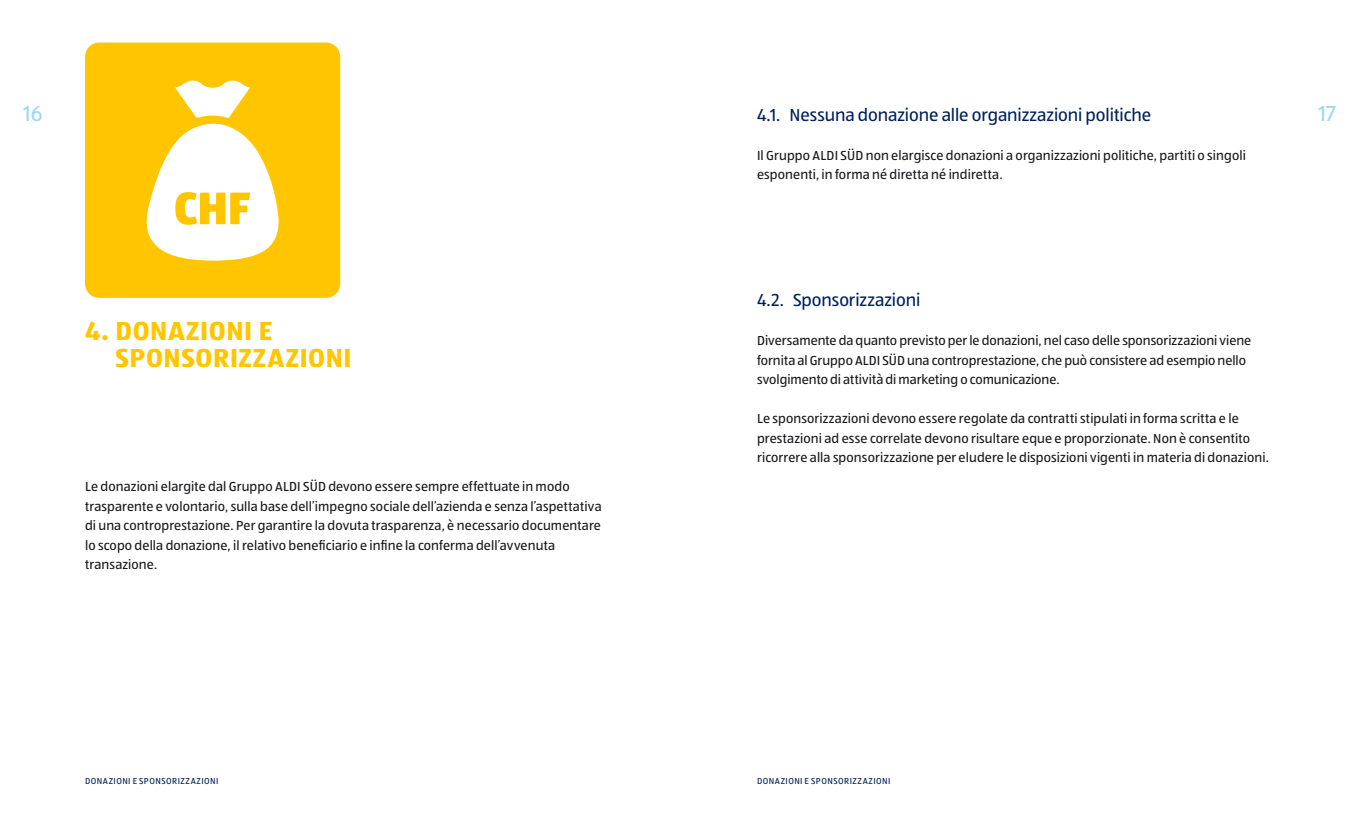
<style>
.page{position:relative;width:1361px;height:817px;background:#fff}
.page>*{position:absolute;margin:0;border:0;box-sizing:border-box;transform-origin:0 0}
.t1{font:700 27px/27px "ALDISUEDOT";letter-spacing:.02em;color:#ffc600}
.t2{font:22.5px "ALDISUEDOT";color:#9dd9f2}
.t3{font:18px "ALDISUEDOT";letter-spacing:-.005em;color:#00205c}
.t4{font:13.5px/19.5px "ALDISUEDOT";letter-spacing:.01em;color:#1a171c}
.t5{font:9px "ALDISUEDOT";letter-spacing:.05em;color:#00205c}
</style>
<div class="page">
<div style="left:85px;top:43px;width:255px;height:255px;background:#ffc600;border-radius:14px"></div>
<svg style="left:146px;top:80px;width:133px;height:181px"></svg>
<h2 class="t2" style="left:23px;top:98px;width:21px">16</h2>
<h1 class="t1" style="left:115px;top:316px;width:237px;text-indent:-30px">4. DONAZIONI E<br>SPONSORIZZAZIONI</h1>
<p class="t4" style="left:85px;top:476px;width:518px">Le donazioni elargite dal Gruppo ALDI SÜD devono essere sempre effettuate in modo trasparente e volontario, sulla base dell’impegno sociale dell’azienda e senza l’aspettativa di una controprestazione. Per garantire la dovuta trasparenza, è necessario documentare lo scopo della donazione, il relativo beneficiario e infine la conferma dell’avvenuta transazione.</p>
<h3 class="t3" style="left:757px;top:103px;width:396px">4.1. Nessuna donazione alle organizzazioni politiche</h3>
<p class="t4" style="left:757px;top:145px;width:490px">Il Gruppo ALDI SÜD non elargisce donazioni a organizzazioni politiche, partiti o singoli esponenti, in forma né diretta né indiretta.</p>
<h3 class="t3" style="left:757px;top:288px;width:165px">4.2. Sponsorizzazioni</h3>
<p class="t4" style="left:757px;top:330px;width:496px">Diversamente da quanto previsto per le donazioni, nel caso delle sponsorizzazioni viene fornita al Gruppo ALDI SÜD una controprestazione, che può consistere ad esempio nello svolgimento di attività di marketing o comunicazione.</p>
<p class="t4" style="left:757px;top:408px;width:513px">Le sponsorizzazioni devono essere regolate da contratti stipulati in forma scritta e le prestazioni ad esse correlate devono risultare eque e proporzionate. Non è consentito ricorrere alla sponsorizzazione per eludere le disposizioni vigenti in materia di donazioni.</p>
<h2 class="t2" style="left:1318px;top:98px;width:19px">17</h2>
<p class="t5" style="left:85px;top:775px;width:135px">DONAZIONI E SPONSORIZZAZIONI</p>
<p class="t5" style="left:757px;top:775px;width:135px">DONAZIONI E SPONSORIZZAZIONI</p>
</div>
